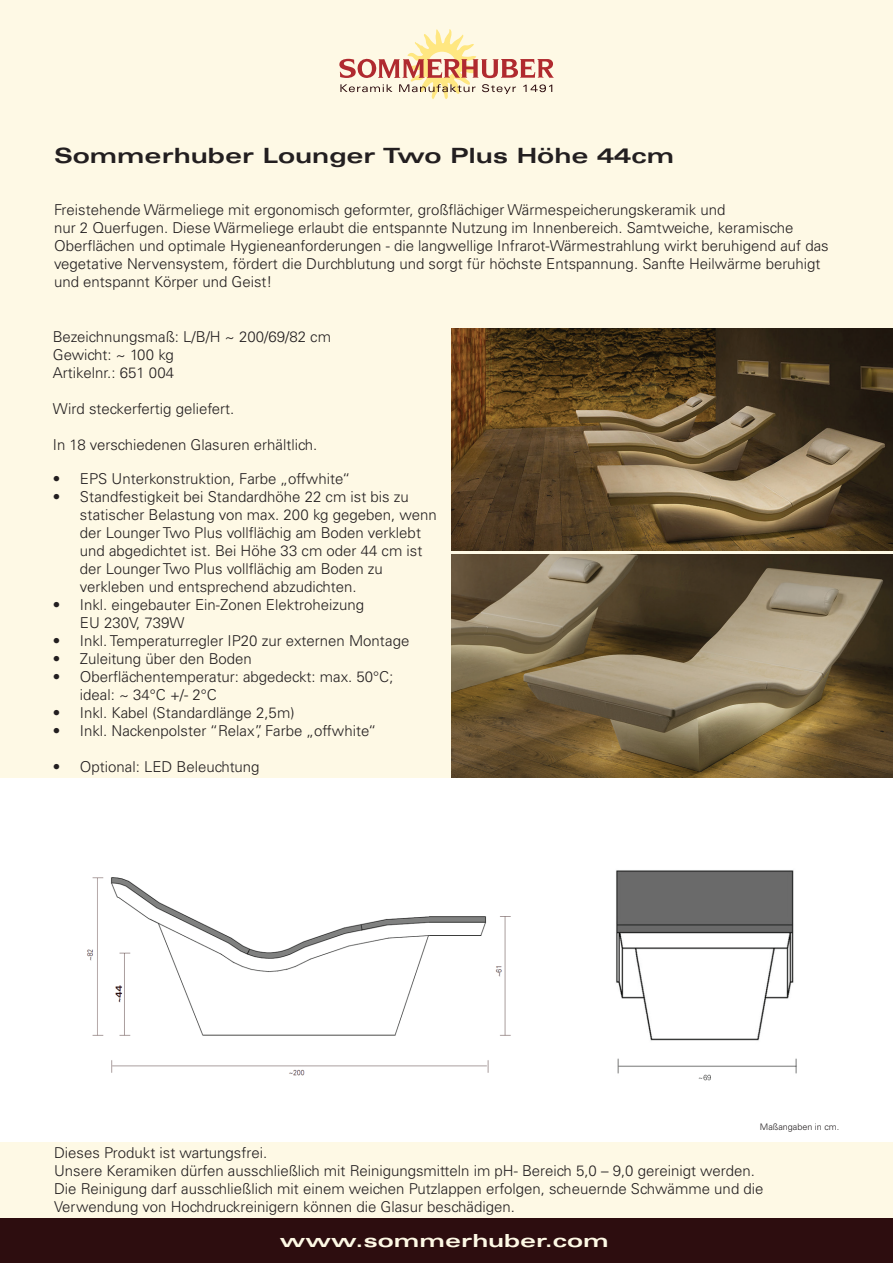
<style>
.page{position:relative;width:893px;height:1263px;background:#fff}
.page>*{position:absolute;margin:0;border:0;box-sizing:border-box;transform-origin:0 0}
.t1{font:700 expanded 21px "Univers LT";color:#231f20;scale:1.1 1}
.t2{font:700 expanded 18px "Univers LT";color:#fef9e5;scale:1.2 1}
.t3{font:300 15px/18px "Univers LT";color:#231f20}
.t4{font:300 9px "Univers LT";color:#231f20}
</style>
<div class="page">
<div style="left:0;top:1142px;width:893px;height:76px;background:#fef9e5"></div>
<img style="left:87px;top:870px;width:710px;height:211px">
<div style="left:0;top:0;width:893px;height:777px;background:#fef9e5"></div>
<svg style="left:339px;top:29px;width:215px;height:70px"></svg>
<img style="left:451px;top:555px;width:442px;height:222px">
<div style="left:0;top:1218px;width:893px;height:45px;background:#2d0d0f"></div>
<img style="left:451px;top:328px;width:442px;height:223px">
<h1 class="t1" style="left:54px;top:144px;width:565px">Sommerhuber Lounger Two Plus Höhe 44cm</h1>
<p class="t3" style="left:54px;top:201px;width:776px">Freistehende Wärmeliege mit ergonomisch geformter, großflächiger Wärmespeicherungskeramik und<br>nur 2 Querfugen. Diese Wärmeliege erlaubt die entspannte Nutzung im Innenbereich. Samtweiche, keramische Oberflächen und optimale Hygieneanforderungen - die langwellige Infrarot-Wärmestrahlung wirkt beruhigend auf das vegetative Nervensystem, fördert die Durchblutung und sorgt für höchste Entspannung. Sanfte Heilwärme beruhigt und entspannt Körper und Geist!</p>
<p class="t3" style="left:53px;top:327px;width:280px">Bezeichnungsmaß: L/B/H ~ 200/69/82 cm<br>Gewicht: ~ 100 kg<br>Artikelnr.: 651 004</p>
<p class="t3" style="left:53px;top:399px;width:183px">Wird steckerfertig geliefert.</p>
<p class="t3" style="left:53px;top:435px;width:266px">In 18 verschiedenen Glasuren erhältlich.</p>
<p class="t3" style="left:53px;top:470px;width:299px">• EPS Unterkonstruktion, Farbe „offwhite“</p>
<p class="t3" style="left:80px;top:488px;width:358px;text-indent:-27px">• Standfestigkeit bei Standardhöhe 22 cm ist bis zu statischer Belastung von max. 200 kg gegeben, wenn der Lounger Two Plus vollflächig am Boden verklebt und abgedichtet ist. Bei Höhe 33 cm oder 44 cm ist der Lounger Two Plus vollflächig am Boden zu verkleben und entsprechend abzudichten.</p>
<p class="t3" style="left:80px;top:596px;width:286px;text-indent:-27px">• Inkl. eingebauter Ein-Zonen Elektroheizung<br>EU 230V, 739W</p>
<p class="t3" style="left:53px;top:632px;width:358px">• Inkl. Temperaturregler IP20 zur externen Montage</p>
<p class="t3" style="left:53px;top:650px;width:200px">• Zuleitung über den Boden</p>
<p class="t3" style="left:80px;top:668px;width:315px;text-indent:-27px">• Oberflächentemperatur: abgedeckt: max. 50°C; ideal: ~ 34°C +/- 2°C</p>
<p class="t3" style="left:53px;top:704px;width:243px">• Inkl. Kabel (Standardlänge 2,5m)</p>
<p class="t3" style="left:53px;top:722px;width:325px">• Inkl. Nackenpolster “Relax”, Farbe „offwhite“</p>
<p class="t3" style="left:53px;top:758px;width:208px">• Optional: LED Beleuchtung</p>
<p class="t4" style="left:760px;top:1121px;width:81px">Maßangaben in cm.</p>
<p class="t3" style="left:54px;top:1144px;width:711px">Dieses Produkt ist wartungsfrei.<br>Unsere Keramiken dürfen ausschließlich mit Reinigungsmitteln im pH- Bereich 5,0 – 9,0 gereinigt werden.<br>Die Reinigung darf ausschließlich mit einem weichen Putzlappen erfolgen, scheuernde Schwämme und die Verwendung von Hochdruckreinigern können die Glasur beschädigen.</p>
<p class="t2" style="left:280px;top:1230px;width:275px">www.sommerhuber.com</p>
</div>
